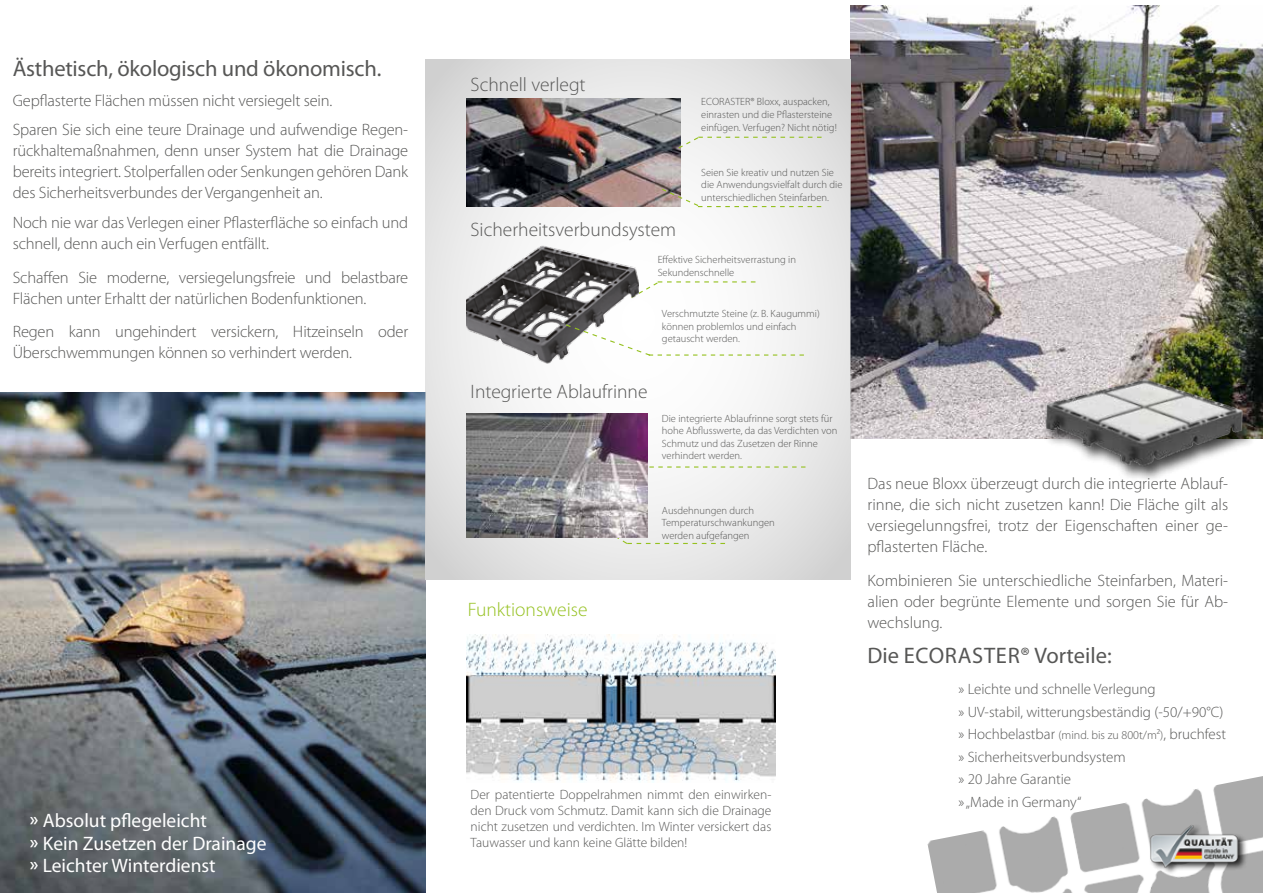
<style>
.page{position:relative;width:1263px;height:893px;background:#fff}
.page>*{position:absolute;margin:0;border:0;box-sizing:border-box;transform-origin:0 0}
.t1{font:22.5px "Myriad Pro";letter-spacing:-.01em;color:#575756}
.t2{font:22.5px "Myriad Pro";letter-spacing:.01em;color:#575756}
.t3{font:19.5px "Myriad Pro";color:#fff}
.t4{font:300 19.5px "Myriad Pro";color:#575756}
.t5{font:300 19.5px "Myriad Pro";color:#95c11f}
.t6{font:300 16.5px/21px "Myriad Pro";letter-spacing:-.01em;color:#575756}
.t7{font:300 15px/22.5px "Myriad Pro";color:#575756}
.t8{font:300 13.5px/16.2px "Myriad Pro";color:#575756;text-align:justify}
.t9{font:300 10.5px/12.6px "Myriad Pro";color:#575756}
.s1{font-weight:600}
.s2{font-size:12px}
</style>
<div class="page">
<img style="left:0;top:392px;width:425px;height:501px">
<img style="left:850px;top:6px;width:413px;height:432px">
<div style="left:1042px;top:377px;width:216px;height:105px;background:#000;opacity:.75"></div>
<img style="left:988px;top:327px;width:267px;height:151px">
<img style="left:927px;top:776px;width:336px;height:117px">
<div style="left:1149px;top:824px;width:99px;height:52px;background:#000;opacity:.75"></div>
<img style="left:1148px;top:822px;width:92px;height:47px">
<svg style="left:425px;top:60px;width:425px;height:520px;fill:#ebebeb"></svg>
<svg style="left:639px;top:281px;width:116px;height:18px"></svg>
<img style="left:466px;top:245px;width:173px;height:119px">
<svg style="left:647px;top:466px;width:158px;height:2px"></svg>
<svg style="left:565px;top:323px;width:239px;height:34px"></svg>
<img style="left:466px;top:99px;width:215px;height:107px">
<svg style="left:677px;top:136px;width:145px;height:14px"></svg>
<svg style="left:597px;top:525px;width:128px;height:20px;background:#e8eae4"></svg>
<svg style="left:661px;top:188px;width:160px;height:19px"></svg>
<img style="left:466px;top:414px;width:181px;height:124px">
<img style="left:466px;top:634px;width:310px;height:149px">
<h1 class="t1" style="left:13px;top:55px;width:370px">Ästhetisch, ökologisch und ökonomisch.</h1>
<p class="t6" style="left:13px;top:85px;width:397px;line-height:29.5px">Gepflasterte Flächen müssen nicht versiegelt sein.<br>Sparen Sie sich eine teure Drainage und aufwendige Regen-</p>
<p class="t6" style="left:13px;top:140px;width:397px;text-align:justify">rückhaltemaßnahmen, denn unser System hat die Drainage bereits integriert. Stolperfallen oder Senkungen gehören Dank des Sicherheitsverbundes der Vergangenheit an.</p>
<p class="t6" style="left:13px;top:212px;width:397px">Noch nie war das Verlegen einer Pflasterfläche so einfach und schnell, denn auch ein Verfugen entfällt.</p>
<p class="t6" style="left:13px;top:267px;width:397px">Schaffen Sie moderne, versiegelungsfreie und belastbare<br>Flächen unter Erhaltt der natürlichen Bodenfunktionen.</p>
<p class="t6" style="left:13px;top:321px;width:397px">Regen kann ungehindert versickern, Hitzeinseln oder<br>Überschwemmungen können so verhindert werden.</p>
<p class="t3" style="left:30px;top:808px;width:178px"><span class="s1">»</span> Absolut pflegeleicht</p>
<p class="t3" style="left:30px;top:854px;width:187px"><span class="s1">»</span> Leichter Winterdienst</p>
<p class="t3" style="left:30px;top:831px;width:238px"><span class="s1">»</span> Kein Zusetzen der Drainage</p>
<p class="t4" style="left:471px;top:73px;width:117px">Schnell verlegt</p>
<p class="t4" style="left:471px;top:217px;width:207px">Sicherheitsverbundsystem</p>
<p class="t9" style="left:701px;top:95px;width:137px">ECORASTER® Bloxx, auspacken, einrasten und die Pflastersteine einfügen. Verfugen? Nicht nötig!</p>
<p class="t9" style="left:701px;top:166px;width:143px">Seien Sie kreativ und nutzen Sie die Anwendungsvielfalt durch die unterschiedlichen Steinfarben.</p>
<p class="t9" style="left:658px;top:253px;width:140px">Effektive Sicherheitsverrastung in<br>Sekundenschnelle</p>
<p class="t9" style="left:662px;top:307px;width:159px">Verschmutzte Steine (z. B. Kaugummi) können problemlos und einfach getauscht werden.</p>
<p class="t4" style="left:471px;top:380px;width:178px">Integrierte Ablaufrinne</p>
<p class="t9" style="left:662px;top:412px;width:177px">Die integrierte Ablaufrinne sorgt stets für hohe Abflusswerte, da das Verdichten von Schmutz und das Zusetzen der Rinne verhindert werden.</p>
<p class="t9" style="left:662px;top:504px;width:114px">Ausdehnungen durch<br>Temperaturschwankungen werden aufgefangen</p>
<p class="t5" style="left:468px;top:598px;width:121px">Funktionsweise</p>
<p class="t8" style="left:471px;top:786px;width:302px">Der patentierte Doppelrahmen nimmt den einwirken&shy;den Druck vom Schmutz. Damit kann sich die Drainage nicht zusetzen und verdichten. Im Winter versickert das Tauwasser und kann keine Glätte bilden!</p>
<p class="t6" style="left:867px;top:473px;width:362px;text-align:justify">Das neue Bloxx überzeugt durch die integrierte Ablauf&shy;rinne, die sich nicht zusetzen kann! Die Fläche gilt als versiegelunngsfrei, trotz der Eigenschaften einer ge&shy;pflasterten Fläche.</p>
<p class="t6" style="left:867px;top:569px;width:362px;text-align:justify">Kombinieren Sie unterschiedliche Steinfarben, Materi&shy;alien oder begrünte Elemente und sorgen Sie für Ab&shy;wechslung.</p>
<h1 class="t2" style="left:867px;top:642px;width:246px">Die ECORASTER® Vorteile:</h1>
<p class="t7" style="left:958px;top:678px;width:269px">» Leichte und schnelle Verlegung<br>» UV-stabil, witterungsbeständig (-50/+90°C) » Hochbelastbar <span class="s2">(mind. bis zu 800t/m²)</span>, bruchfest » Sicherheitsverbundsystem<br>» 20 Jahre Garantie<br>» „Made in Germany“</p>
</div>
